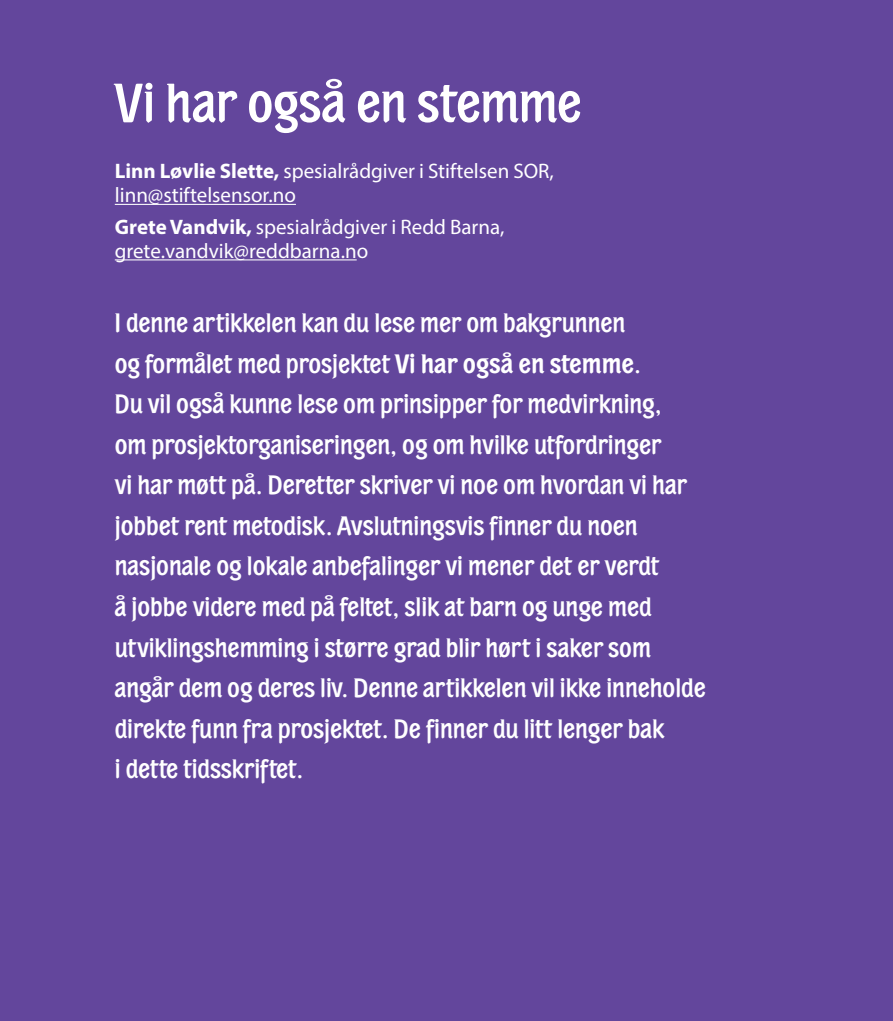
<style>
.page{position:relative;width:893px;height:1021px;background:#fff}
.page>*{position:absolute;margin:0;border:0;box-sizing:border-box;transform-origin:0 0}
.t1{font:300 57px "Portobello";letter-spacing:-.005em;color:#fff}
.t2{font:300 27.9px/40.5px "Portobello";color:#fff}
.t3{font:21px/24px "Myriad Pro";color:#fff}
.s1{font-weight:700}
.s2{font-weight:500}
</style>
<div class="page">
<div style="left:0;top:0;width:893px;height:1020px;background:#63469c"></div>
<hr style="left:115px;top:204px;width:181px;height:1px;background:#fff">
<hr style="left:115px;top:259px;width:242px;height:1px;background:#fff">
<h1 class="t1" style="left:115px;top:71px;width:468px">Vi har også en stemme</h1>
<p class="t3" style="left:115px;top:159px;width:440px"><span class="s1">Linn Løvlie Slette,</span> spesialrådgiver i Stiftelsen SOR, linn@stiftelsensor.no</p>
<p class="t3" style="left:115px;top:214px;width:391px"><span class="s1">Grete Vandvik,</span> spesialrådgiver i Redd Barna, grete.vandvik@reddbarna.no</p>
<p class="t2" style="left:115px;top:303px;width:592px">I denne artikkelen kan du lese mer om bakgrunnen<br>og formålet med prosjektet <span class="s2">Vi har også en stemme</span>.<br>Du vil også kunne lese om prinsipper for medvirkning,<br>om prosjektorganiseringen, og om hvilke utfordringer<br>vi har møtt på. Deretter skriver vi noe om hvordan vi har jobbet rent metodisk. Avslutningsvis finner du noen nasjonale og lokale anbefalinger vi mener det er verdt<br>å jobbe videre med på feltet, slik at barn og unge med utviklingshemming i større grad blir hørt i saker som angår dem og deres liv. Denne artikkelen vil ikke inneholde direkte funn fra prosjektet. De finner du litt lenger bak<br>i dette tidsskriftet.</p>
</div>
